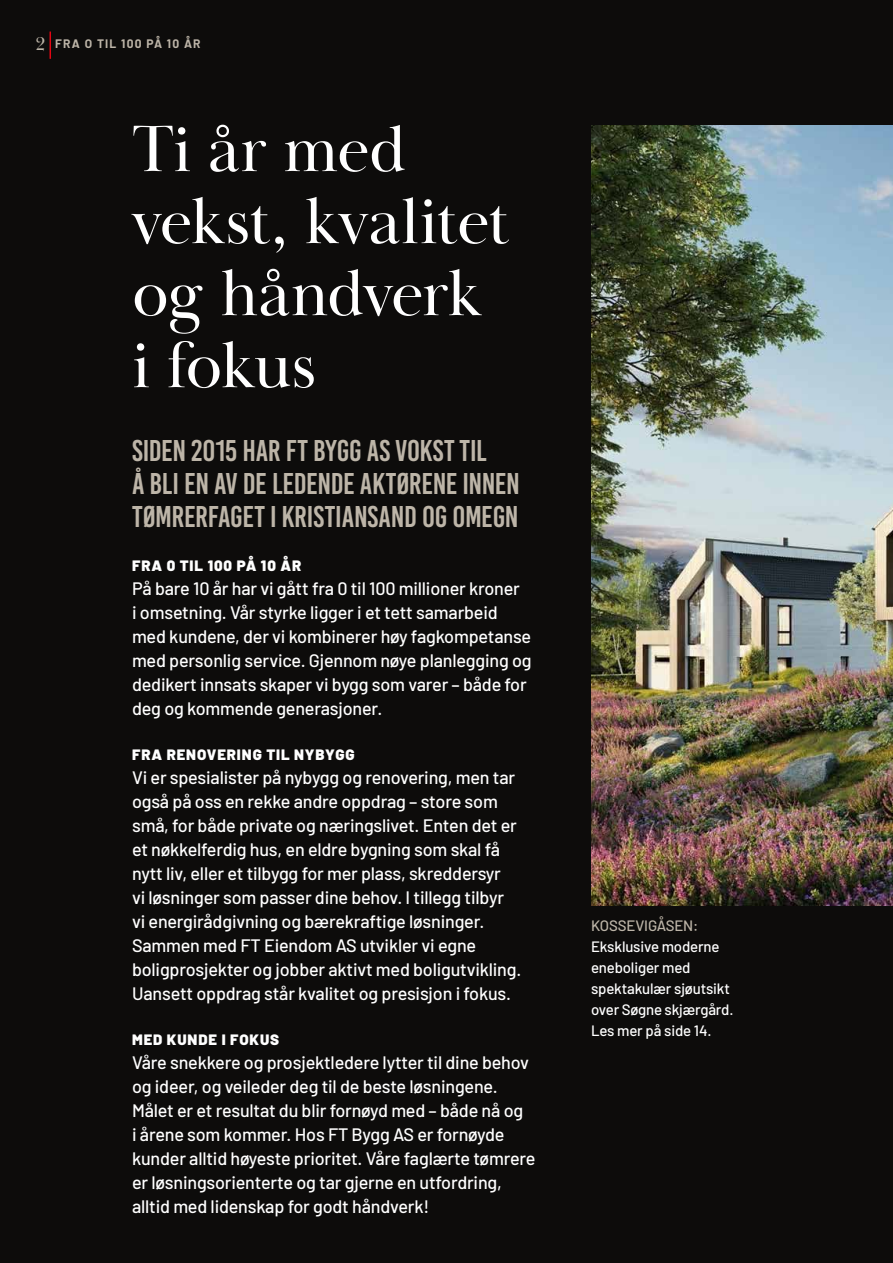
<style>
.page{position:relative;width:893px;height:1263px;background:#0d0c0b}
.page>*{position:absolute;margin:0;border:0;box-sizing:border-box;transform-origin:0 0}
.t1{font:67.5px/72px "Baskerville Display PT";letter-spacing:-.02em;color:#fff}
.t2{font:30px/33px "Bebas Kai";letter-spacing:-.01em;color:#bdb5a8}
.t3{font:500 18px/24px "Barlow";letter-spacing:-.01em;color:#fff}
.t4{font:500 15px/21px "Barlow";letter-spacing:-.01em;color:#fff}
.t5{font:900 15px "Barlow";letter-spacing:.06em;color:#fff}
.t6{font:500 15px "Barlow";letter-spacing:-.01em;color:#bdb5a8}
.t7{font:700 12px "Barlow";letter-spacing:.1em;color:#bdb5a8}
.s1{font-family:"Baskerville Display PT";font-weight:400;font-size:18.9px}
</style>
<div class="page">
<img style="left:592px;top:125px;width:301px;height:781px">
<svg style="left:50px;top:32px;width:1px;height:27px"></svg>
<p class="t7" style="left:36px;top:35px;width:166px"><span class="s1">2</span> FRA O TIL 100 PÅ 10 ÅR</p>
<h1 class="t1" style="left:132px;top:115px;width:379px">Ti år med vekst, kvalitet og håndverk i fokus</h1>
<h2 class="t2" style="left:132px;top:434px;width:389px">SIDEN 2015 HAR FT BYGG AS VOKST TIL<br>Å BLI EN AV DE LEDENDE AKTØRENE INNEN<br>TØMRERFAGET I KRISTIANSAND OG OMEGN</h2>
<p class="t5" style="left:132px;top:554px;width:171px">FRA 0 TIL 100 PÅ 10 ÅR</p>
<p class="t3" style="left:132px;top:575px;width:401px">På bare 10 år har vi gått fra 0 til 100 millioner kroner<br>i omsetning. Vår styrke ligger i et tett samarbeid med kundene, der vi kombinerer høy fagkompetanse med personlig service. Gjennom nøye planlegging og dedikert innsats skaper vi bygg som varer – både for deg og kommende generasjoner.</p>
<p class="t5" style="left:132px;top:743px;width:224px">FRA RENOVERING TIL NYBYGG</p>
<p class="t3" style="left:132px;top:764px;width:391px">Vi er spesialister på nybygg og renovering, men tar også på oss en rekke andre oppdrag – store som små, for både private og næringslivet. Enten det er et nøkkelferdig hus, en eldre bygning som skal få nytt liv, eller et tilbygg for mer plass, skreddersyr<br>vi løsninger som passer dine behov. I tillegg tilbyr vi energirådgivning og bærekraftige løsninger.<br>Sammen med FT Eiendom AS utvikler vi egne boligprosjekter og jobber aktivt med boligutvikling.<br>Uansett oppdrag står kvalitet og presisjon i fokus.</p>
<p class="t5" style="left:132px;top:1028px;width:149px">MED KUNDE I FOKUS</p>
<p class="t3" style="left:132px;top:1049px;width:405px">Våre snekkere og prosjektledere lytter til dine behov og ideer, og veileder deg til de beste løsningene.<br>Målet er et resultat du blir fornøyd med – både nå og<br>i årene som kommer. Hos FT Bygg AS er fornøyde kunder alltid høyeste prioritet. Våre faglærte tømrere er løsningsorienterte og tar gjerne en utfordring, alltid med lidenskap for godt håndverk!</p>
<p class="t6" style="left:591px;top:915px;width:109px">KOSSEVIGÅSEN:</p>
<p class="t4" style="left:591px;top:935px;width:144px">Eksklusive moderne eneboliger med spektakulær sjøutsikt over Søgne skjærgård.<br>Les mer på side 14.</p>
</div>
